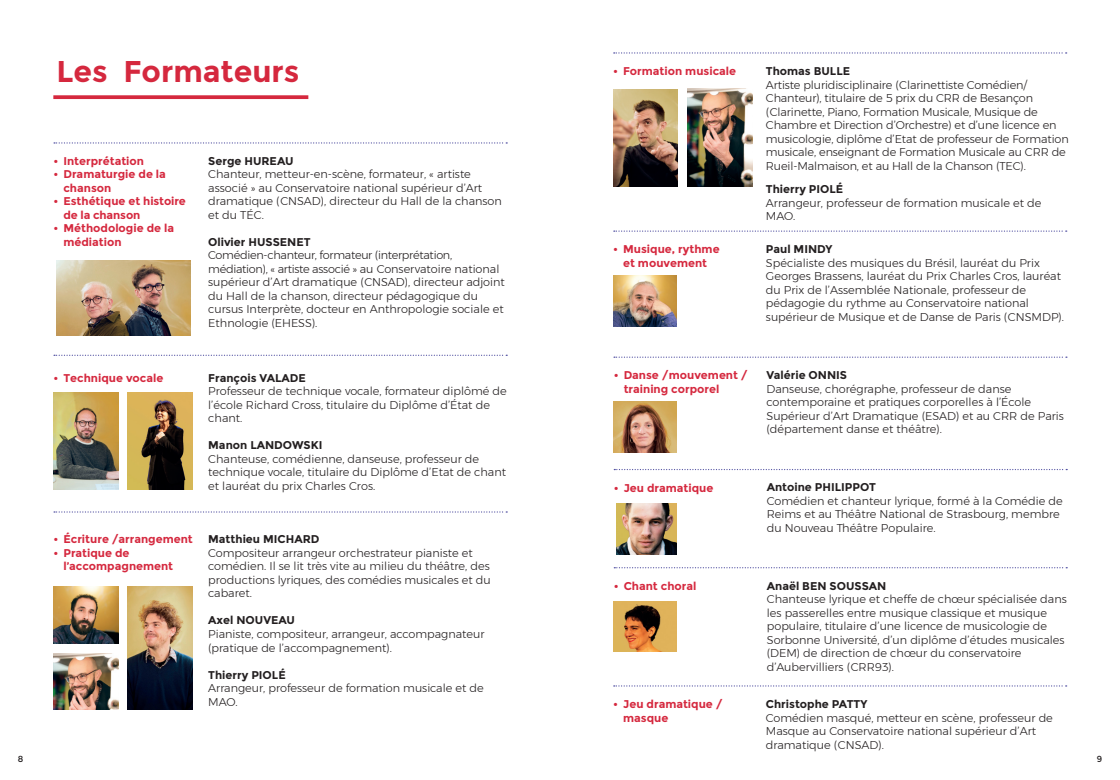
<style>
.page{position:relative;width:1120px;height:780px;background:#fff}
.page>*{position:absolute;margin:0;border:0;box-sizing:border-box;transform-origin:0 0}
.t1{font:700 30px "Montserrat";color:#d5283e}
.t2{font:300 11.25px/13.5px "Montserrat";color:#231f20}
.t3{font:700 11.25px/13.5px "Montserrat";color:#d5283e}
.t4{font:700 11.25px "Montserrat";color:#231f20}
.t5{font:8.75px "Montserrat";color:#231f20}
</style>
<div class="page">
<svg style="left:54px;top:142px;width:453px;height:2px"></svg>
<svg style="left:54px;top:354px;width:453px;height:2px"></svg>
<svg style="left:54px;top:511px;width:453px;height:1px"></svg>
<svg style="left:614px;top:52px;width:452px;height:2px"></svg>
<svg style="left:614px;top:230px;width:452px;height:2px"></svg>
<svg style="left:614px;top:356px;width:453px;height:2px"></svg>
<svg style="left:614px;top:469px;width:453px;height:1px"></svg>
<svg style="left:614px;top:567px;width:453px;height:1px"></svg>
<svg style="left:614px;top:685px;width:452px;height:1px"></svg>
<img style="left:53px;top:392px;width:65px;height:98px">
<img style="left:128px;top:392px;width:65px;height:98px">
<img style="left:53px;top:587px;width:65px;height:56px">
<img style="left:128px;top:587px;width:65px;height:123px">
<img style="left:53px;top:653px;width:65px;height:57px">
<img style="left:614px;top:276px;width:62px;height:51px">
<img style="left:614px;top:601px;width:62px;height:50px">
<img style="left:614px;top:402px;width:62px;height:50px">
<img style="left:616px;top:503px;width:60px;height:52px">
<svg style="left:53px;top:95px;width:255px;height:4px"></svg>
<img style="left:57px;top:261px;width:134px;height:74px">
<img style="left:613px;top:89px;width:65px;height:97px">
<img style="left:687px;top:89px;width:65px;height:97px">
<h1 class="t1" style="left:57px;top:54px;width:244px">Les Formateurs</h1>
<p class="t3" style="left:53px;top:154px;width:92px">• Interprétation</p>
<p class="t3" style="left:63px;top:167px;width:104px;text-indent:-10px">• Dramaturgie de la chanson</p>
<p class="t3" style="left:63px;top:194px;width:124px;text-indent:-10px">• Esthétique et histoire de la chanson</p>
<p class="t3" style="left:63px;top:221px;width:112px;text-indent:-10px">• Méthodologie de la médiation</p>
<p class="t4" style="left:208px;top:154px;width:87px">Serge HUREAU</p>
<p class="t2" style="left:208px;top:167px;width:295px">Chanteur, metteur-en-scène, formateur, « artiste associé » au Conservatoire national supérieur d’Art dramatique (CNSAD), directeur du Hall de la chanson et du TÉC.</p>
<p class="t4" style="left:208px;top:235px;width:104px">Olivier HUSSENET</p>
<p class="t2" style="left:208px;top:248px;width:298px">Comédien-chanteur, formateur (interprétation, médiation), « artiste associé » au Conservatoire national supérieur d’Art dramatique (CNSAD), directeur adjoint du Hall de la chanson, directeur pédagogique du cursus Interprète, docteur en Anthropologie sociale et Ethnologie (EHESS).</p>
<p class="t3" style="left:53px;top:371px;width:111px">• Technique vocale</p>
<p class="t4" style="left:208px;top:371px;width:99px">François VALADE</p>
<p class="t2" style="left:208px;top:384px;width:300px">Professeur de technique vocale, formateur diplômé de l’école Richard Cross, titulaire du Diplôme d’État de chant.</p>
<p class="t4" style="left:208px;top:438px;width:116px">Manon LANDOWSKI</p>
<p class="t2" style="left:208px;top:452px;width:299px">Chanteuse, comédienne, danseuse, professeur de technique vocale, titulaire du Diplôme d’Etat de chant et lauréat du prix Charles Cros.</p>
<p class="t3" style="left:53px;top:532px;width:141px">• Écriture /arrangement</p>
<p class="t3" style="left:63px;top:546px;width:111px;text-indent:-10px">• Pratique de l’accompagnement</p>
<p class="t4" style="left:208px;top:532px;width:113px">Matthieu MICHARD</p>
<p class="t2" style="left:208px;top:546px;width:284px">Compositeur arrangeur orchestrateur pianiste et comédien. Il se lit très vite au milieu du théâtre, des productions lyriques, des comédies musicales et du cabaret.</p>
<p class="t4" style="left:208px;top:613px;width:88px">Axel NOUVEAU</p>
<p class="t2" style="left:208px;top:627px;width:278px">Pianiste, compositeur, arrangeur, accompagnateur (pratique de l’accompagnement).</p>
<p class="t4" style="left:208px;top:667px;width:79px">Thierry PIOLÉ</p>
<p class="t2" style="left:208px;top:681px;width:277px">Arrangeur, professeur de formation musicale et de<br>MAO.</p>
<p class="t3" style="left:613px;top:64px;width:124px">• Formation musicale</p>
<p class="t4" style="left:766px;top:64px;width:86px">Thomas BULLE</p>
<p class="t2" style="left:766px;top:78px;width:304px">Artiste pluridisciplinaire (Clarinettiste Comédien/ Chanteur), titulaire de 5 prix du CRR de Besançon (Clarinette, Piano, Formation Musicale, Musique de Chambre et Direction d’Orchestre) et d’une licence en musicologie, diplôme d’Etat de professeur de Formation musicale, enseignant de Formation Musicale au CRR de Rueil-Malmaison, et au Hall de la Chanson (TEC).</p>
<p class="t4" style="left:766px;top:183px;width:79px">Thierry PIOLÉ</p>
<p class="t2" style="left:766px;top:196px;width:277px">Arrangeur, professeur de formation musicale et de<br>MAO.</p>
<p class="t3" style="left:613px;top:242px;width:108px;text-align:center">• Musique, rythme et mouvement</p>
<p class="t4" style="left:766px;top:242px;width:68px">Paul MINDY</p>
<p class="t2" style="left:766px;top:256px;width:300px">Spécialiste des musiques du Brésil, lauréat du Prix Georges Brassens, lauréat du Prix Charles Cros, lauréat du Prix de l’Assemblée Nationale, professeur de pédagogie du rythme au Conservatoire national supérieur de Musique et de Danse de Paris (CNSMDP).</p>
<p class="t3" style="left:624px;top:368px;width:126px;text-indent:-10px">• Danse /mouvement / training corporel</p>
<p class="t4" style="left:766px;top:368px;width:82px">Valérie ONNIS</p>
<p class="t2" style="left:766px;top:382px;width:299px">Danseuse, chorégraphe, professeur de danse contemporaine et pratiques corporelles à l’École Supérieur d’Art Dramatique (ESAD) et au CRR de Paris (département danse et théâtre).</p>
<p class="t3" style="left:614px;top:481px;width:101px">• Jeu dramatique</p>
<p class="t4" style="left:767px;top:480px;width:111px">Antoine PHILIPPOT</p>
<p class="t2" style="left:767px;top:494px;width:297px">Comédien et chanteur lyrique, formé à la Comédie de<br>Reims et au Théâtre National de Strasbourg, membre du Nouveau Théâtre Populaire.</p>
<p class="t3" style="left:614px;top:579px;width:84px">• Chant choral</p>
<p class="t4" style="left:767px;top:579px;width:121px">Anaël BEN SOUSSAN</p>
<p class="t2" style="left:767px;top:592px;width:301px">Chanteuse lyrique et cheffe de chœur spécialisée dans les passerelles entre musique classique et musique populaire, titulaire d’une licence de musicologie de Sorbonne Université, d’un diplôme d’études musicales (DEM) de direction de chœur du conservatoire d’Aubervilliers (CRR93).</p>
<p class="t3" style="left:623px;top:697px;width:101px;text-indent:-10px">• Jeu dramatique / masque</p>
<p class="t4" style="left:766px;top:697px;width:103px">Christophe PATTY</p>
<p class="t2" style="left:766px;top:710px;width:288px">Comédien masqué, metteur en scène, professeur de<br>Masque au Conservatoire national supérieur d’Art dramatique (CNSAD).</p>
<p class="t5" style="left:18px;top:754px;width:7px">8</p>
<p class="t5" style="left:1097px;top:754px;width:7px">9</p>
</div>
